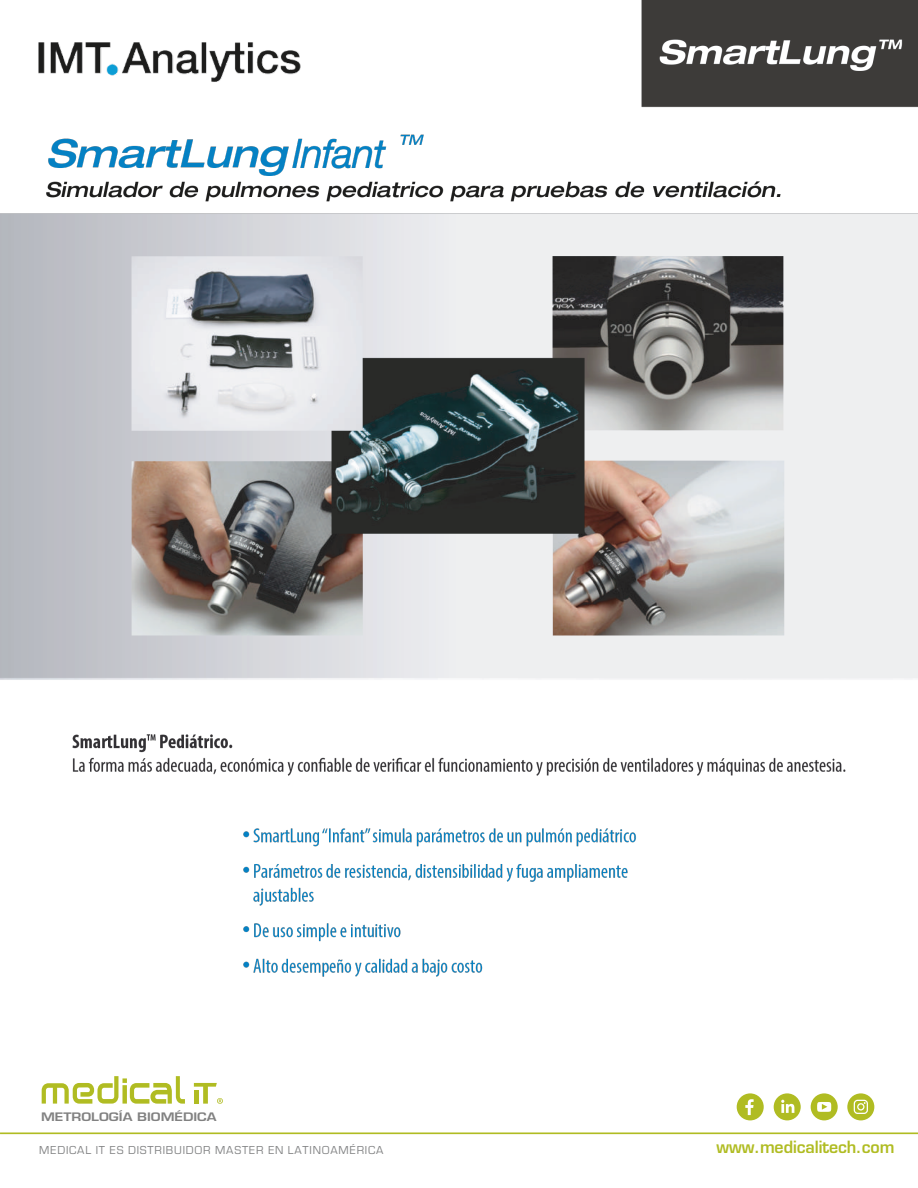
<style>
.page{position:relative;width:918px;height:1188px;background:#fff}
.page>*{position:absolute;margin:0;border:0;box-sizing:border-box;transform-origin:0 0}
.t1{font:600 16.5px "Eurostile";letter-spacing:-.005em;color:#b0bc22}
.t2{font:12px "Eurostile";letter-spacing:.065em;color:#838485}
.t3{font:600 11.4px "Eurostile";color:#818181;scale:1.2 1}
</style>
<div class="page">
<img style="left:0;top:0;width:918px;height:977px">
<hr style="left:0;top:1132px;width:918px;height:2px;background:#b0bc22">
<svg style="left:42px;top:1076px;width:143px;height:28px"></svg>
<svg style="left:194px;top:1083px;width:29px;height:21px"></svg>
<div style="left:737px;top:1093px;width:27px;height:27px;background:#b0bc22;border-radius:50%"></div>
<svg style="left:745px;top:1099px;width:9px;height:16px"></svg>
<div style="left:811px;top:1093px;width:27px;height:27px;background:#b0bc22;border-radius:50%"></div>
<svg style="left:817px;top:1102px;width:14px;height:10px"></svg>
<div style="left:847px;top:1093px;width:27px;height:27px;background:#b0bc22;border-radius:50%"></div>
<div style="left:774px;top:1093px;width:27px;height:27px;background:#b0bc22;border-radius:50%"></div>
<svg style="left:781px;top:1100px;width:13px;height:13px"></svg>
<svg style="left:854px;top:1100px;width:14px;height:14px"></svg>
<p class="t3" style="left:41px;top:1110px;width:148px">METROLOGÍA BIOMÉDICA</p>
<p class="t2" style="left:39px;top:1142px;width:346px">MEDICAL IT ES DISTRIBUIDOR MASTER EN LATINOAMÉRICA</p>
<h1 class="t1" style="left:717px;top:1137px;width:179px">www.medicalitech.com</h1>
</div>
